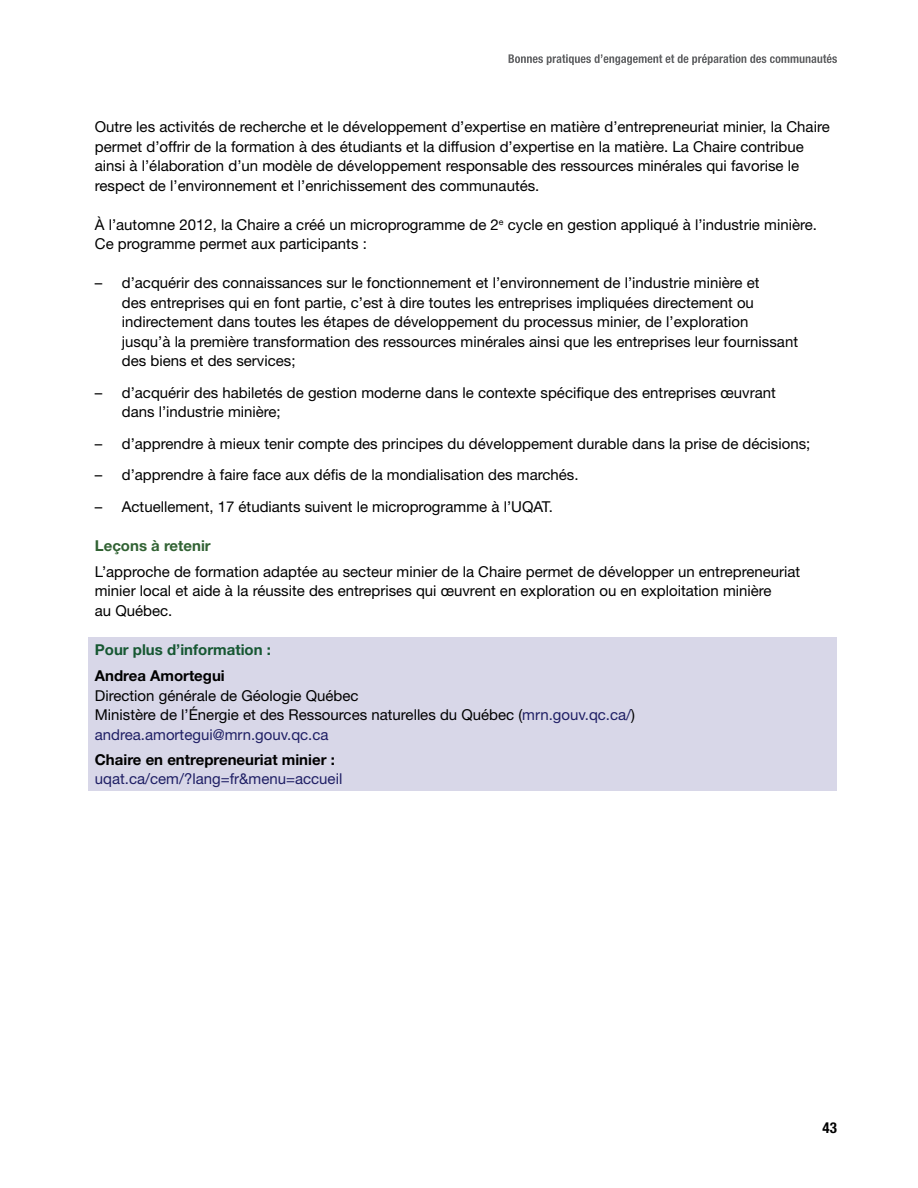
<style>
.page{position:relative;width:918px;height:1188px;background:#fff}
.page>*{position:absolute;margin:0;border:0;box-sizing:border-box;transform-origin:0 0}
.t1{font:15px/19.5px "Helvetica Neue LT Std";color:#000}
.t2{font:15px "Helvetica Neue LT Std";color:#1f1f65}
.t3{font:700 15px "Helvetica Neue LT Std";color:#000}
.t4{font:700 15px "Helvetica Neue LT Std";color:#165732}
.t5{font:700 15px "Helvetica Neue LT Std";color:#316233}
.t6{font:700 condensed 15px "Helvetica Neue LT Std";color:#000}
.s1{color:#1f1f65}
</style>
<div class="page">
<svg style="left:509px;top:54px;width:328px;height:11px"></svg>
<div style="left:88px;top:638px;width:749px;height:153px;background:#d8d7e8"></div>
<p class="t1" style="left:95px;top:117px;width:736px">Outre les activités de recherche et le développement d’expertise en matière d’entrepreneuriat minier, la Chaire permet d’offrir de la formation à des étudiants et la diffusion d’expertise en la matière. La Chaire contribue ainsi à l’élaboration d’un modèle de développement responsable des ressources minérales qui favorise le respect de l’environnement et l’enrichissement des communautés.</p>
<p class="t1" style="left:95px;top:214px;width:724px">À l’automne 2012, la Chaire a créé un microprogramme de 2<sup>e</sup> cycle en gestion appliqué à l’industrie minière.<br>Ce programme permet aux participants :</p>
<p class="t1" style="left:122px;top:273px;width:678px;text-indent:-27px">– d’acquérir des connaissances sur le fonctionnement et l’environnement de l’industrie minière et<br>des entreprises qui en font partie, c’est à dire toutes les entreprises impliquées directement ou indirectement dans toutes les étapes de développement du processus minier, de l’exploration jusqu’à la première transformation des ressources minérales ainsi que les entreprises leur fournissant des biens et des services;</p>
<p class="t1" style="left:122px;top:382px;width:656px;text-indent:-27px">– d’acquérir des habiletés de gestion moderne dans le contexte spécifique des entreprises œuvrant dans l’industrie minière;</p>
<p class="t1" style="left:95px;top:433px;width:717px">– d’apprendre à mieux tenir compte des principes du développement durable dans la prise de décisions;</p>
<p class="t1" style="left:95px;top:465px;width:485px">– d’apprendre à faire face aux défis de la mondialisation des marchés.</p>
<p class="t1" style="left:95px;top:496px;width:459px">– Actuellement, 17 étudiants suivent le microprogramme à l’UQAT.</p>
<h3 class="t5" style="left:95px;top:536px;width:117px">Leçons à retenir</h3>
<p class="t1" style="left:95px;top:562px;width:707px">L’approche de formation adaptée au secteur minier de la Chaire permet de développer un entrepreneuriat minier local et aide à la réussite des entreprises qui œuvrent en exploration ou en exploitation minière<br>au Québec.</p>
<p class="t4" style="left:95px;top:640px;width:178px">Pour plus d’information :</p>
<p class="t3" style="left:95px;top:667px;width:131px">Andrea Amortegui</p>
<p class="t1" style="left:95px;top:685px;width:265px">Direction générale de Géologie Québec</p>
<p class="t1" style="left:95px;top:705px;width:542px">Ministère de l’Énergie et des Ressources naturelles du Québec (<span class="s1">mrn.gouv.qc.ca/</span>)</p>
<p class="t2" style="left:95px;top:725px;width:235px">andrea.amortegui@mrn.gouv.qc.ca</p>
<p class="t3" style="left:95px;top:750px;width:241px">Chaire en entrepreneuriat minier :</p>
<p class="t2" style="left:95px;top:770px;width:249px">uqat.ca/cem/?lang=fr&amp;menu=accueil</p>
<p class="t6" style="left:823px;top:1118px;width:16px">43</p>
</div>
